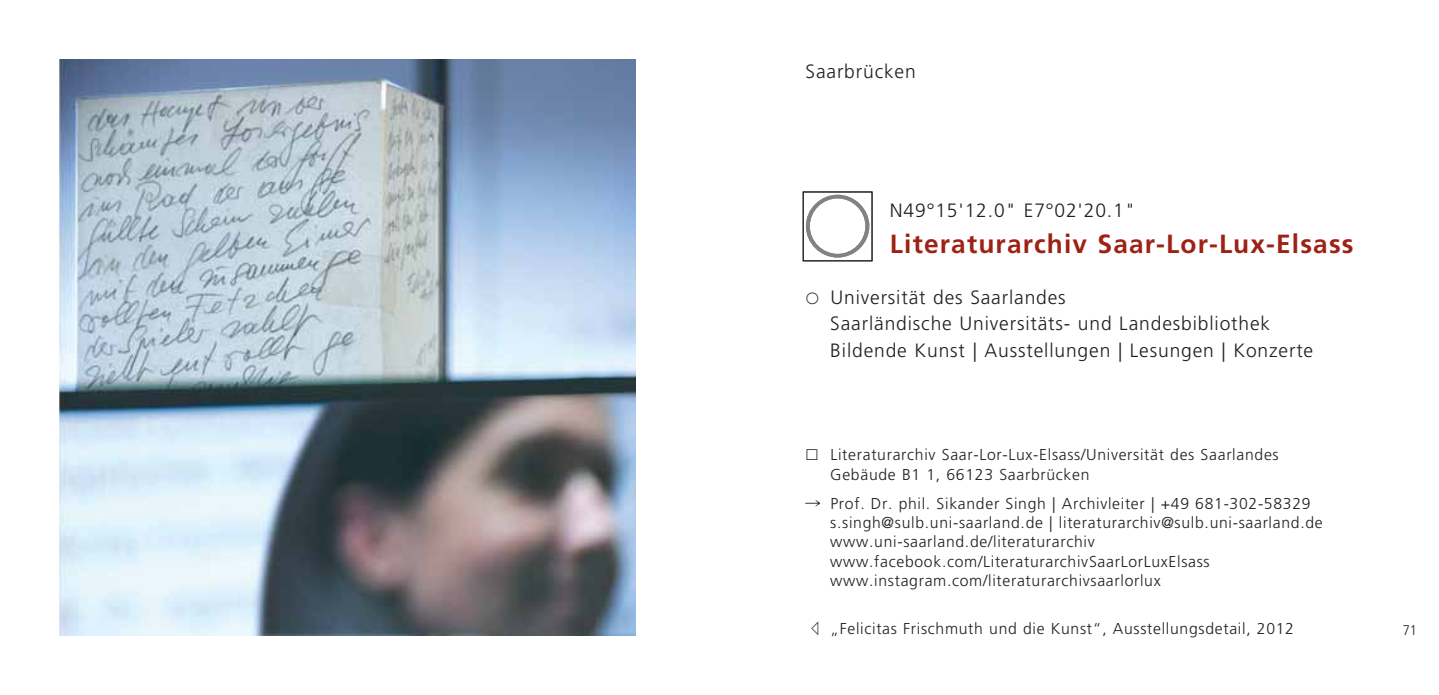
<style>
.page{position:relative;width:1439px;height:695px;background:#fff}
.page>*{position:absolute;margin:0;border:0;box-sizing:border-box;transform-origin:0 0}
.t1{font:700 26.25px "Frutiger LT Std";letter-spacing:.045em;color:#9d2115}
.t2{font:300 19.25px/26.2px "Frutiger LT Std";letter-spacing:.045em;color:#231f20}
.t3{font:300 15.75px/19.2px "Frutiger LT Std";letter-spacing:.045em;color:#231f20}
.t4{font:300 14px "Frutiger LT Std";color:#231f20;scale:.92 1}
.s1{font-family:"European Pi Three";font-weight:400;font-size:16.62px}
.s2{font-family:"European Pi Three";font-weight:400}
.s3{font-family:"European Pi Four";font-weight:400}
</style>
<div class="page">
<img style="left:60px;top:60px;width:575px;height:575px">
<svg style="left:806px;top:195px;width:63px;height:62px"></svg>
<div style="left:803px;top:191px;width:69px;height:70px;border:1px solid #221e1f"></div>
<p class="t2" style="left:805px;top:59px;width:112px">Saarbrücken</p>
<p class="t2" style="left:890px;top:198px;width:247px">N49°15'12.0" E7°02'20.1"</p>
<h1 class="t1" style="left:890px;top:234px;width:465px">Literaturarchiv Saar-Lor-Lux-Elsass</h1>
<p class="t2" style="left:830px;top:285px;width:484px;text-indent:-25px"><span class="s1">é</span> Universität des Saarlandes<br>Saarländische Universitäts- und Landesbibliothek<br>Bildende Kunst | Ausstellungen | Lesungen | Konzerte</p>
<p class="t3" style="left:830px;top:446px;width:450px;text-indent:-25px"><span class="s2">ä</span> <span class="s3">==</span>Literaturarchiv Saar-Lor-Lux-Elsass/Universität des Saarlandes<br>Gebäude B1 1, 66123 Saarbrücken</p>
<p class="t3" style="left:830px;top:494px;width:494px;text-indent:-25px"><span class="s3">o==</span>Prof. Dr. phil. Sikander Singh | Archivleiter | +49 681-302-58329 s.singh@sulb.uni-saarland.de | literaturarchiv@sulb.uni-saarland.de www.uni-saarland.de/literaturarchiv www.facebook.com/LiteraturarchivSaarLorLuxElsass www.instagram.com/literaturarchivsaarlorlux</p>
<p class="t3" style="left:811px;top:620px;width:484px"><span class="s2">Ä</span> „Felicitas Frischmuth und die Kunst“, Ausstellungsdetail, 2012</p>
<p class="t4" style="left:1402px;top:624px;width:17px">71</p>
</div>
